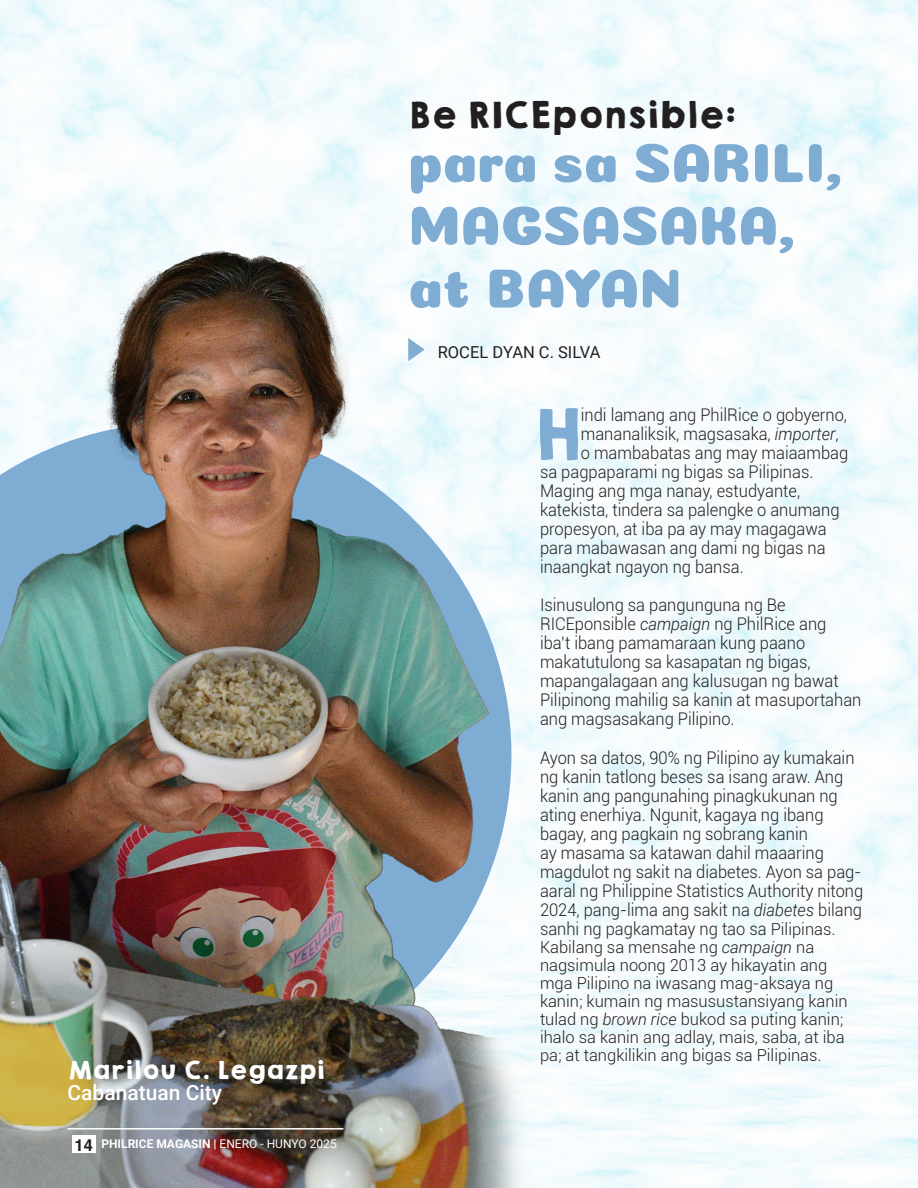
<style>
.page{position:relative;width:918px;height:1188px;background:#fff}
.page>*{position:absolute;margin:0;border:0;box-sizing:border-box;transform-origin:0 0}
.Body_Text{font:64.05px "KGHAPPY Solid";color:#7facd2;scale:.95 1}
.Body_Text-2{font:55.5px "Coiny";color:#7facd2}
.Body_Text-3{font:32.85px "KGHAPPY Solid";color:#231f20}
.Body_Text-4{font:22.5px "KGHAPPY Solid";color:#fff}
.Body_Text-5{font:500 21px "Roboto";color:#fff}
.Body_Text-6{font:300 17.4px/19px "Roboto";color:#231f20;scale:.95 1}
.Body_Text-7{font:300 16.5px/18px "Roboto";color:#231f20}
.By_Line{font:16.5px "Roboto";color:#231f20}
.t1{font:700 12px "Roboto";color:#fff}
.s1{font-family:"Helvetica";font-size:16.5px;color:#231f20}
.s2{font-weight:400}
.s3{font-style:italic}
.s4{font-size:16.5px}
</style>
<div class="page">
<img style="left:0;top:243px;width:562px;height:945px">
<svg style="left:408px;top:338px;width:17px;height:23px"></svg>
<hr style="left:68px;top:1128px;width:275px;height:2px;background:#fff">
<div style="left:72px;top:1135px;width:23px;height:18px;background:#fff"></div>
<p class="Body_Text-4" style="left:68px;top:1053px;width:259px">Marilou C. Legazpi</p>
<p class="Body_Text-5" style="left:68px;top:1078px;width:156px">Cabanatuan City</p>
<p class="t1" style="left:75px;top:1135px;width:264px"><span class="s1">14</span> PHILRICE MAGASIN | <span class="s2">ENERO - HUNYO 2025</span></p>
<p class="Body_Text-3" style="left:408px;top:90px;width:329px">Be RICEponsible:</p>
<p class="Body_Text-2" style="left:408px;top:130px;width:436px">para sa SARILI,</p>
<p class="Body_Text-2" style="left:408px;top:193px;width:389px">MAGSASAKA,</p>
<p class="Body_Text-2" style="left:408px;top:256px;width:275px">at BAYAN</p>
<p class="By_Line" style="left:438px;top:341px;width:164px">ROCEL DYAN C. SILVA</p>
<p class="Body_Text" style="left:533px;top:385px;width:52px">H</p>
<p class="Body_Text-6" style="left:581px;top:405px;width:282px">indi lamang ang PhilRice o gobyerno,</p>
<p class="Body_Text-6" style="left:581px;top:424px;width:273px">mananaliksik, magsasaka, <span class="s3">importer</span>,</p>
<p class="Body_Text-6" style="left:581px;top:443px;width:283px">o mambabatas ang may maiaambag</p>
<p class="Body_Text-6" style="left:540px;top:462px;width:289px">sa pagpaparami ng bigas sa Pilipinas.</p>
<p class="Body_Text-6" style="left:540px;top:481px;width:275px">Maging ang mga nanay, estudyante,</p>
<p class="Body_Text-6" style="left:540px;top:500px;width:317px">katekista, tindera sa palengke o anumang</p>
<p class="Body_Text-6" style="left:540px;top:519px;width:303px">propesyon, at iba pa ay may magagawa</p>
<p class="Body_Text-6" style="left:540px;top:538px;width:302px">para mabawasan ang dami ng bigas na</p>
<p class="Body_Text-6" style="left:540px;top:557px;width:216px">inaangkat ngayon ng bansa.</p>
<p class="Body_Text-6" style="left:540px;top:595px;width:340px">Isinusulong sa pangunguna ng Be RICEponsible <span class="s3">campaign</span> ng PhilRice ang<br>iba’t ibang pamamaraan kung paano makatutulong sa kasapatan ng bigas, mapangalagaan ang kalusugan ng bawat Pilipinong mahilig sa kanin at masuportahan ang magsasakang Pilipino.</p>
<p class="Body_Text-6" style="left:540px;top:747px;width:342px">Ayon sa datos, 90% ng Pilipino ay kumakain ng kanin tatlong beses sa isang araw. Ang kanin ang pangunahing pinagkukunan ng ating enerhiya. Ngunit, kagaya ng ibang bagay, ang pagkain ng sobrang kanin<br>ay masama sa katawan dahil maaaring magdulot ng sakit na diabetes. Ayon sa pag&shy;aaral ng Philippine Statistics Authority nitong 2024, pang-lima ang sakit na <span class="s3">diabetes</span> bilang sanhi ng pagkamatay ng tao sa <span class="s4">Pilipinas.</span></p>
<p class="Body_Text-7" style="left:540px;top:937px;width:309px">Kabilang sa mensahe ng <span class="s3">campaign</span> na nagsimula noong 2013 ay hikayatin ang mga Pilipino na iwasang mag-aksaya ng kanin; kumain ng masusustansiyang kanin tulad ng <span class="s3">brown rice</span> bukod sa puting kanin; ihalo sa kanin ang adlay, mais, saba, at iba pa; at tangkilikin ang bigas sa Pilipinas.</p>
</div>
